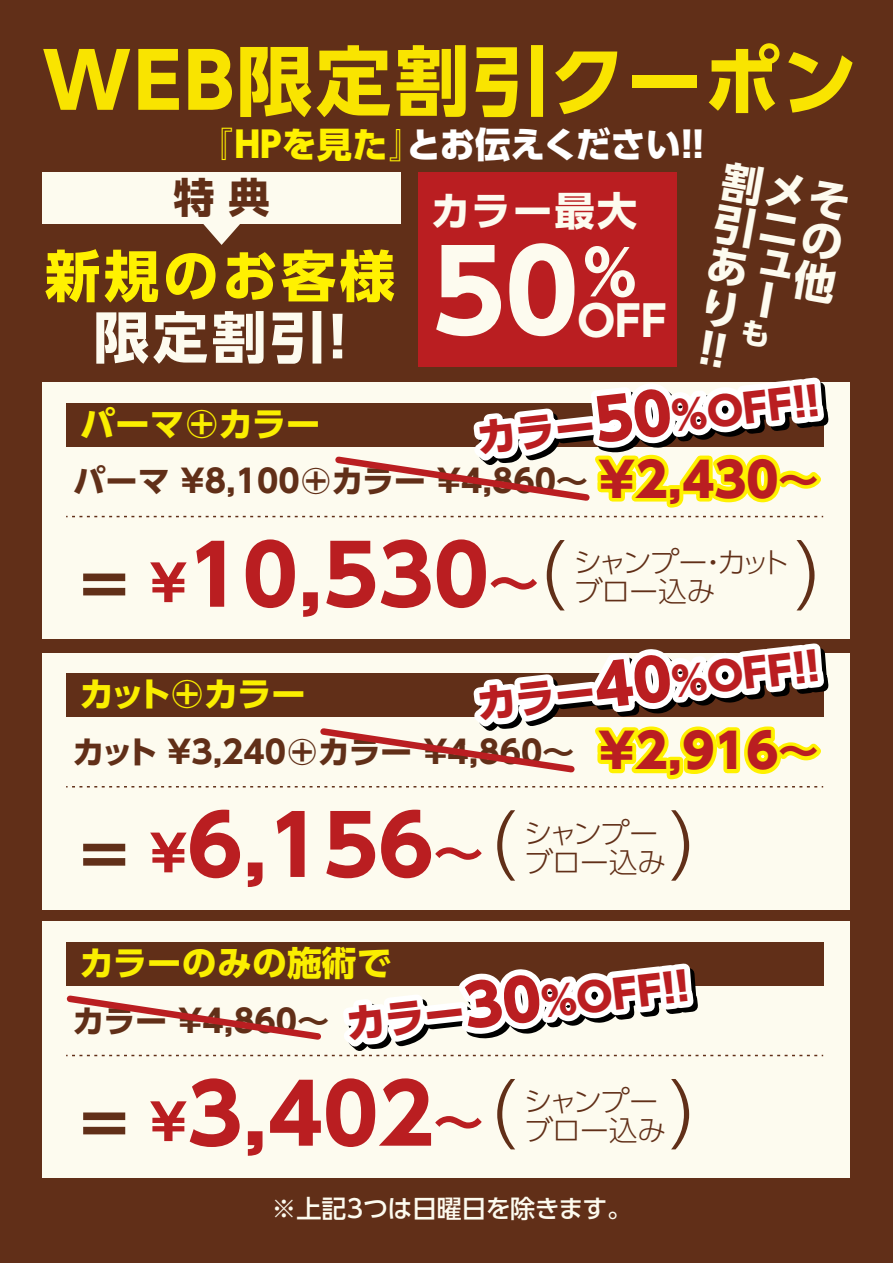
<style>
.page{position:relative;width:893px;height:1263px;background:#612f18}
.page>*{position:absolute;margin:0;border:0;box-sizing:border-box;transform-origin:0 0}
.t1{font:700 111.15px "UD Shin Go Pro";color:#fdfbef}
.t2{font:700 82.05px "UD Shin Go Pro";color:#ba1e21}
.t3{font:700 75.75px "UD Shin Go Pro";letter-spacing:.04em;color:#f9e400}
.t4{font:300 74.25px "UD Shin Go Pro";color:#612f18}
.t5{font:700 61.5px "UD Shin Go Pro";color:#fdfbef}
.t6{font:700 60.15px "UD Shin Go Pro";color:#612f18}
.t7{font:700 55.5px "UD Shin Go Pro";letter-spacing:.06em;color:#fff100}
.t8{font:700 55.5px "UD Shin Go Pro";color:#fdfbef}
.t9{font:800 47.55px "UD Shin Go Pro";color:#ba1e21}
.t10{font:700 42.15px/42px "UD Shin Go Pro";color:#fdfbef}
.t11{font:700 42px "UD Shin Go Pro";color:#fdfbef}
.t12{font:700 41.25px "UD Shin Go Pro";color:#612f18}
.t13{font:700 39.9px "UD Shin Go Pro";letter-spacing:.05em;color:#fdfbef}
.t14{font:800 39.6px "UD Shin Go Pro";color:#ba1e21}
.t15{font:800 35.4px "UD Shin Go Pro";letter-spacing:-.01em;color:#fff}
.t16{font:700 34.05px "UD Shin Go Pro";letter-spacing:-.015em;color:#faee00}
.t17{font:700 34.05px "UD Shin Go Pro";letter-spacing:.005em;color:#faee00}
.t18{font:700 31.65px "UD Shin Go Pro";color:#612f18}
.t19{font:300 28.05px "UD Shin Go Pro";letter-spacing:-.13em;color:#612f18}
.t20{font:500 25.05px "UD Shin Go Pro";letter-spacing:-.02em;color:#fdfbef}
.s1{color:#fff100}
.s2{font-size:57.3px}
.s3{font-size:39.6px}
.s4{font-size:49.5px}
.s5{font-weight:300;font-size:28.05px;color:#612f18}
</style>
<div class="page">
<div style="left:42px;top:172px;width:359px;height:52px;background:#fdfbef"></div>
<div style="left:418px;top:172px;width:259px;height:195px;background:#ba1e21"></div>
<div style="left:42px;top:383px;width:808px;height:256px;background:#fdfbef"></div>
<div style="left:42px;top:653px;width:808px;height:256px;background:#fdfbef"></div>
<div style="left:42px;top:922px;width:808px;height:256px;background:#fdfbef"></div>
<div style="left:66px;top:942px;width:758px;height:43px;background:#612f18"></div>
<svg style="left:66px;top:377px;width:770px;height:140px"></svg>
<svg style="left:66px;top:643px;width:763px;height:144px"></svg>
<svg style="left:66px;top:963px;width:757px;height:94px"></svg>
<svg style="left:203px;top:224px;width:37px;height:21px"></svg>
<h3 class="t3" style="left:43px;top:19px;width:816px">WEB限定割引クーポン</h3>
<p class="t15" style="left:197px;top:115px;width:508px"><span class="s1">『HPを見た』</span>とお伝えください!!</p>
<h3 class="t10" style="left:725px;top:159px;width:36px;rotate:10deg">割引あり!!</h3>
<h3 class="t12" style="left:174px;top:164px;width:98px">特 典</h3>
<p class="t13" style="left:431px;top:178px;width:208px">カラー最大</p>
<h1 class="t1" style="left:432px;top:201px;width:148px">50</h1>
<h3 class="t5" style="left:579px;top:223px;width:63px">％</h3>
<h3 class="t7" style="left:45px;top:231px;width:351px">新規のお客様</h3>
<h3 class="t8" style="left:94px;top:292px;width:254px">限定割引!</h3>
<h3 class="t11" style="left:577px;top:287px;width:91px">OFF</h3>
<p class="t16" style="left:80px;top:396px;width:242px">パーマ⊕カラー</p>
<p class="t14" style="left:473px;top:405px;width:346px;rotate:-6deg">カラー<span class="s2">50</span>％OFF!!</p>
<p class="t18" style="left:73px;top:455px;width:516px">パーマ ￥8,100⊕カラー ￥4,860～</p>
<h3 class="t9" style="left:593px;top:441px;width:228px">￥2,430<span class="s3">～</span></h3>
<h3 class="t6" style="left:73px;top:537px;width:63px">＝</h3>
<h2 class="t2" style="left:143px;top:509px;width:574px"><span class="s4">￥</span>10,530<span class="s4">～</span> <span class="s5">ブロー込み</span></h2>
<h3 class="t4" style="left:491px;top:515px;width:381px">（　　　）</h3>
<p class="t19" style="left:573px;top:540px;width:218px">シャンプー・カット</p>
<p class="t16" style="left:80px;top:666px;width:228px">カット⊕カラー</p>
<p class="t14" style="left:473px;top:670px;width:346px;rotate:-6deg">カラー<span class="s2">40</span>％OFF!!</p>
<p class="t18" style="left:73px;top:727px;width:503px">カット ￥3,240⊕カラー ￥4,860～</p>
<h3 class="t9" style="left:593px;top:712px;width:228px">￥2,916<span class="s3">～</span></h3>
<h3 class="t6" style="left:73px;top:807px;width:63px">＝</h3>
<h2 class="t2" style="left:143px;top:779px;width:524px"><span class="s4">￥</span>6,156<span class="s4">～</span> <span class="s5">ブロー込み</span></h2>
<h3 class="t4" style="left:441px;top:785px;width:305px">（　　）</h3>
<p class="t19" style="left:524px;top:810px;width:136px">シャンプー</p>
<p class="t17" style="left:80px;top:935px;width:313px">カラーのみの施術で</p>
<p class="t14" style="left:343px;top:991px;width:346px;rotate:-6deg">カラー<span class="s2">30</span>％OFF!!</p>
<p class="t18" style="left:73px;top:995px;width:258px">カラー ￥4,860～</p>
<h3 class="t6" style="left:73px;top:1076px;width:63px">＝</h3>
<h2 class="t2" style="left:143px;top:1047px;width:524px"><span class="s4">￥</span>3,402<span class="s4">～</span> <span class="s5">ブロー込み</span></h2>
<h3 class="t4" style="left:441px;top:1054px;width:305px">（　　）</h3>
<p class="t19" style="left:524px;top:1079px;width:136px">シャンプー</p>
<p class="t20" style="left:272px;top:1188px;width:362px">※上記3つは日曜日を除きます。</p>
</div>
